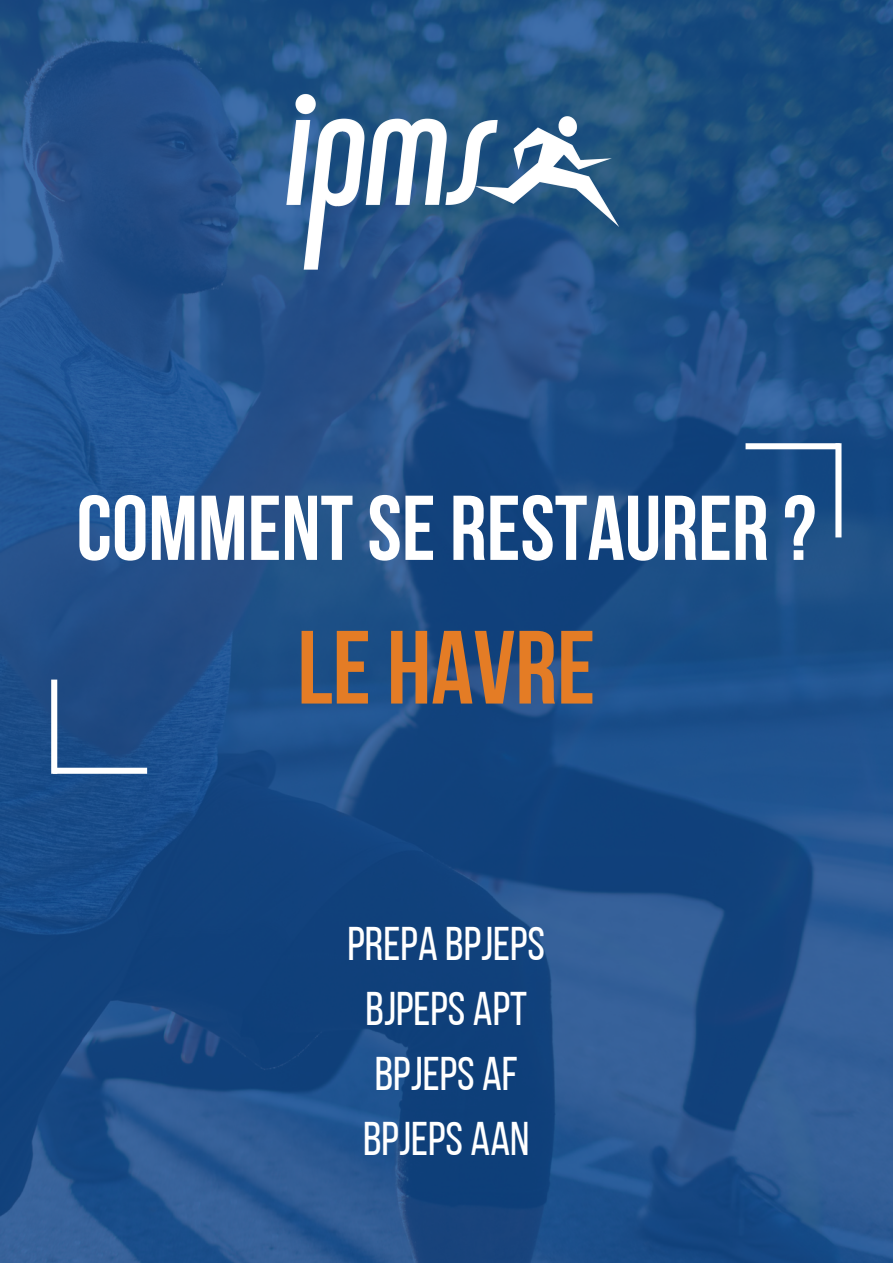
<style>
.page{position:relative;width:893px;height:1264px;background:#fff}
.page>*{position:absolute;margin:0;border:0;box-sizing:border-box;transform-origin:0 0}
.t1{font:700 103.8px "Bebas Neue";color:#e47c25}
.t2{font:700 91.8px "Bebas Neue";color:#fff}
.t3{font:47.1px "Bebas Neue";color:#fff}
</style>
<div class="page">
<img style="left:0;top:0;width:892px;height:1262px">
<img style="left:235px;top:72px;width:423px;height:223px">
<div style="left:53px;top:767px;width:94px;height:6px;background:#fff"></div>
<div style="left:51px;top:679px;width:6px;height:94px;background:#fff"></div>
<div style="left:745px;top:443px;width:94px;height:6px;background:#fff"></div>
<div style="left:835px;top:443px;width:6px;height:94px;background:#fff"></div>
<p class="t2" style="left:77px;top:491px;width:741px">COMMENTSE RESTAURER ?</p>
<p class="t1" style="left:297px;top:625px;width:299px">LE HAVRE</p>
<p class="t3" style="left:347px;top:924px;width:199px">PREPA BPJEPS</p>
<p class="t3" style="left:365px;top:989px;width:163px">BJPEPS APT</p>
<p class="t3" style="left:375px;top:1054px;width:145px">BPJEPS AF</p>
<p class="t3" style="left:363px;top:1119px;width:168px">BPJEPS AAN</p>
</div>
